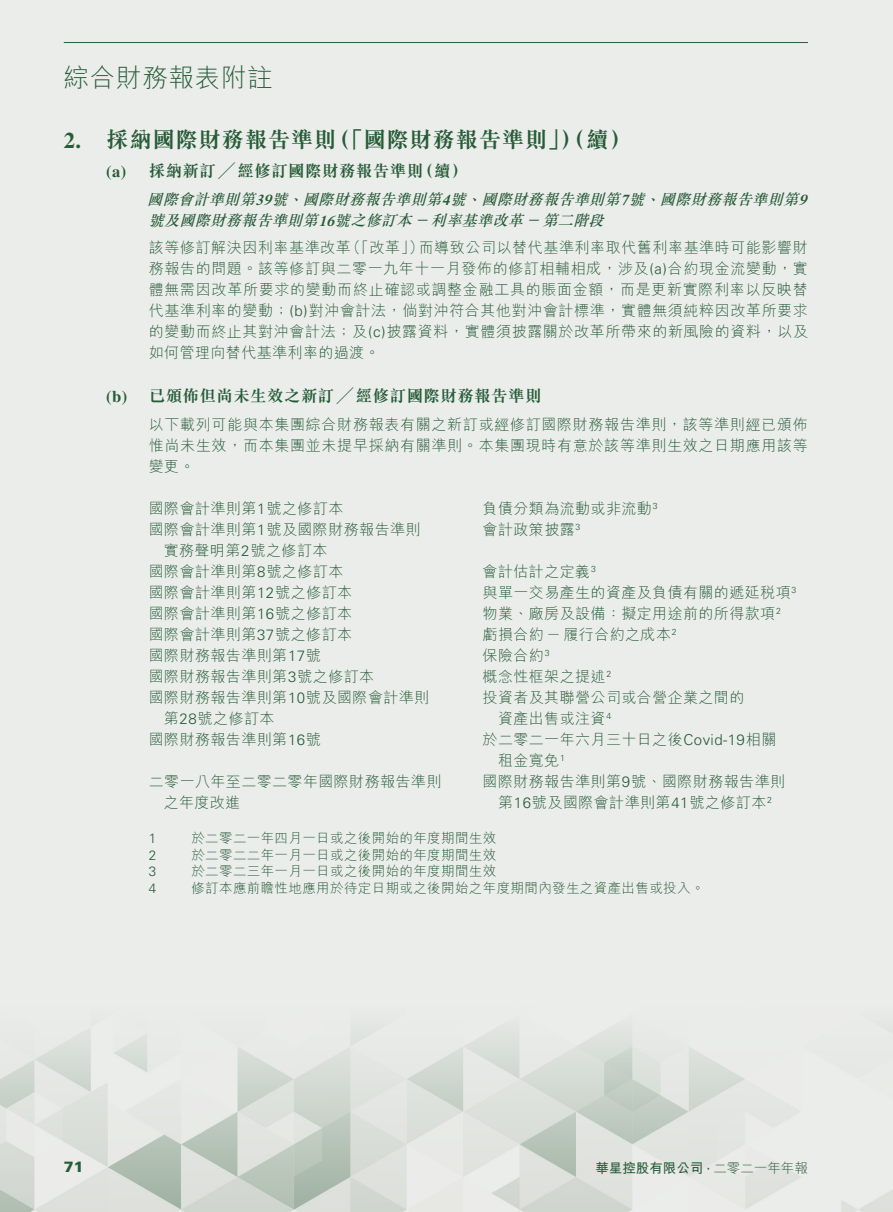
<style>
.page{position:relative;width:893px;height:1212px;background:#ebedea}
.page>*{position:absolute;margin:0;border:0;box-sizing:border-box;transform-origin:0 0}
.t1{font:300 25.5px "M Hei HK";letter-spacing:.03em;color:#275c39}
.t2{font:700 22.5px "M Sung HK";letter-spacing:.025em;color:#275c39}
.t3{font:700 22.5px "Times LT Std";color:#275c39}
.t4{font:700 16.5px "M Sung HK";letter-spacing:.025em;color:#275c39}
.t5{font:700 16.5px "Times LT Std";color:#275c39}
.t6{font:300 15px/21px "M Hei HK";letter-spacing:.03em;color:#275c39}
.t7{font:italic 500 15px "M Sung HK";color:#275c39}
.t8{font:italic 600 15px "Times LT Std";color:#275c39}
.t9{font:900 15px "Univers LT Std";color:#275c39}
.t10{font:300 13.5px "M Hei HK";letter-spacing:.03em;color:#275c39}
.t11{font:700 13.5px "M Hei HK";color:#275c39}
.t12{font:300 13.5px "M Hei HK";color:#275c39}
.t13{font:300 13.5px "Univers LT Std";color:#275c39}
.t14{font:700 12px "Univers LT Std";color:#275c39}
.t15{font:300 8.7px "Univers LT Std";color:#275c39}
.s1{font-family:"Times LT Std";font-weight:600}
.s2{font-family:"Univers LT Std"}
</style>
<div class="page">
<img style="left:0;top:1031px;width:893px;height:181px">
<hr style="left:64px;top:42px;width:744px;height:1px;background:#275c39">
<h1 class="t1" style="left:64px;top:64px;width:210px">綜合財務報表附註</h1>
<h2 class="t3" style="left:64px;top:127px;width:19px">2.</h2>
<h2 class="t2" style="left:106px;top:124px;width:232px">採納國際財務報告準則</h2>
<h2 class="t2" style="left:328px;top:124px;width:305px">（「國際財務報告準則」）（續(</h2>
<p class="t5" style="left:106px;top:162px;width:22px">a( )</p>
<p class="t5" style="left:106px;top:387px;width:22px">b( )</p>
<p class="t4" style="left:149px;top:160px;width:276px">採納新訂╱經修訂國際財務報告準則</p>
<p class="t4" style="left:417px;top:160px;width:52px">（續(</p>
<p class="t7" style="left:147px;top:189px;width:114px">國際會計準則第</p>
<p class="t7" style="left:303px;top:189px;width:145px">國際財務報告準則第</p>
<p class="t7" style="left:481px;top:189px;width:145px">國際財務報告準則第</p>
<p class="t7" style="left:660px;top:189px;width:145px">國際財務報告準則第</p>
<p class="t7" style="left:272px;top:189px;width:22px">號</p>
<p class="t7" style="left:442px;top:189px;width:31px">號<span class="s1">4</span></p>
<p class="t7" style="left:620px;top:189px;width:31px">號<span class="s1">7</span></p>
<p class="t8" style="left:256px;top:191px;width:22px">39</p>
<p class="t8" style="left:799px;top:191px;width:14px">9</p>
<p class="t7" style="left:287px;top:189px;width:22px">、</p>
<p class="t7" style="left:466px;top:189px;width:22px">、</p>
<p class="t7" style="left:644px;top:189px;width:22px">、</p>
<p class="t7" style="left:335px;top:210px;width:83px">號之修訂本</p>
<p class="t7" style="left:149px;top:210px;width:176px">號及國際財務報告準則第</p>
<p class="t7" style="left:542px;top:210px;width:68px">第二階段</p>
<p class="t7" style="left:431px;top:210px;width:99px">利率基準改革</p>
<p class="t8" style="left:318px;top:212px;width:21px">16</p>
<p class="t7" style="left:414px;top:210px;width:22px">－</p>
<p class="t7" style="left:525px;top:210px;width:22px">－</p>
<p class="t6" style="left:346px;top:237px;width:79px">（「改革」）</p>
<p class="t6" style="left:149px;top:237px;width:661px">該等修訂解決因利率基準改革<br>務報告的問題。該等修訂與二零一九年十一月發佈的修訂相輔相成，涉及 <span class="s2">)a(</span> 合約現金流變動，實體無需因改革所要求的變動而終止確認或調整金融工具的賬面金額，而是更新實際利率以反映替代基準利率的變動；<span class="s2">(b)</span>對沖會計法，倘對沖符合其他對沖會計標準，實體無須純粹因改革所要求的變動而終止其對沖會計法；及 <span class="s2">)c(</span> 披露資料，實體須披露關於改革所帶來的新風險的資料，以及如何管理向替代基準利率的過渡。</p>
<p class="t4" style="left:149px;top:385px;width:394px">已頒佈但尚未生效之新訂╱經修訂國際財務報告準則</p>
<p class="t6" style="left:419px;top:237px;width:391px">而導致公司以替代基準利率取代舊利率基準時可能影響財</p>
<p class="t6" style="left:149px;top:413px;width:660px;text-align:justify">以下載列可能與本集團綜合財務報表有關之新訂或經修訂國際財務報告準則，該等準則經已頒佈惟尚未生效，而本集團並未提早採納有關準則。本集團現時有意於該等準則生效之日期應用該等變更。</p>
<p class="t15" style="left:653px;top:500px;width:6px">3</p>
<p class="t6" style="left:149px;top:497px;width:196px">國際會計準則第<span class="s2">1</span>號之修訂本</p>
<p class="t6" style="left:149px;top:518px;width:273px">國際會計準則第<span class="s2">1</span>號及國際財務報告準則</p>
<p class="t6" style="left:164px;top:539px;width:165px">實務聲明第<span class="s2">2</span>號之修訂本</p>
<p class="t6" style="left:483px;top:497px;width:171px">負債分類為流動或非流動</p>
<p class="t6" style="left:483px;top:518px;width:94px">會計政策披露</p>
<p class="t15" style="left:576px;top:521px;width:6px">3</p>
<p class="t6" style="left:149px;top:560px;width:196px">國際會計準則第<span class="s2">8</span>號之修訂本</p>
<p class="t6" style="left:483px;top:560px;width:109px">會計估計之定義</p>
<p class="t15" style="left:591px;top:563px;width:6px">3</p>
<p class="t6" style="left:149px;top:581px;width:205px">國際會計準則第<span class="s2">12</span>號之修訂本</p>
<p class="t6" style="left:483px;top:581px;width:309px">與單一交易產生的資產及負債有關的遞延稅項</p>
<p class="t15" style="left:791px;top:584px;width:6px">3</p>
<p class="t6" style="left:149px;top:602px;width:205px">國際會計準則第<span class="s2">16</span>號之修訂本</p>
<p class="t6" style="left:483px;top:602px;width:294px">物業、廠房及設備：擬定用途前的所得款項</p>
<p class="t15" style="left:776px;top:605px;width:6px">2</p>
<p class="t6" style="left:149px;top:623px;width:205px">國際會計準則第<span class="s2">37</span>號之修訂本</p>
<p class="t6" style="left:483px;top:623px;width:190px">虧損合約－履行合約之成本</p>
<p class="t15" style="left:672px;top:626px;width:6px">2</p>
<p class="t6" style="left:149px;top:644px;width:174px">國際財務報告準則第<span class="s2">17</span>號</p>
<p class="t6" style="left:483px;top:644px;width:63px">保險合約</p>
<p class="t15" style="left:545px;top:647px;width:6px">3</p>
<p class="t6" style="left:149px;top:665px;width:227px">國際財務報告準則第<span class="s2">3</span>號之修訂本</p>
<p class="t6" style="left:149px;top:686px;width:282px">國際財務報告準則第<span class="s2">10</span>號及國際會計準則</p>
<p class="t6" style="left:164px;top:707px;width:112px">第<span class="s2">28</span>號之修訂本</p>
<p class="t6" style="left:149px;top:728px;width:174px">國際財務報告準則第<span class="s2">16</span>號</p>
<p class="t6" style="left:483px;top:665px;width:124px">概念性框架之提述</p>
<p class="t15" style="left:606px;top:668px;width:6px">2</p>
<p class="t6" style="left:483px;top:686px;width:263px">投資者及其聯營公司或合營企業之間的</p>
<p class="t15" style="left:606px;top:710px;width:6px">4</p>
<p class="t6" style="left:483px;top:707px;width:295px;text-indent:15px">資產出售或注資<br>於二零二一年六月三十日之後<span class="s2">Covid-19</span>相關</p>
<p class="t6" style="left:498px;top:749px;width:63px">租金寬免</p>
<p class="t15" style="left:560px;top:752px;width:6px">1</p>
<p class="t6" style="left:164px;top:770px;width:279px;text-indent:-15px">二零一八年至二零二零年國際財務報告準則之年度改進</p>
<p class="t6" style="left:483px;top:770px;width:304px">國際財務報告準則第<span class="s2">9</span>號、國際財務報告準則</p>
<p class="t6" style="left:498px;top:791px;width:270px">第<span class="s2">16</span>號及國際會計準則第<span class="s2">41</span>號之修訂本</p>
<p class="t15" style="left:767px;top:794px;width:6px">2</p>
<p class="t13" style="left:149px;top:830px;width:9px">1</p>
<p class="t10" style="left:191px;top:831px;width:306px">於二零二一年四月一日或之後開始的年度期間生效</p>
<p class="t13" style="left:149px;top:847px;width:9px">2</p>
<p class="t10" style="left:191px;top:848px;width:306px">於二零二二年一月一日或之後開始的年度期間生效</p>
<p class="t13" style="left:149px;top:863px;width:9px">3</p>
<p class="t10" style="left:191px;top:864px;width:306px">於二零二三年一月一日或之後開始的年度期間生效</p>
<p class="t13" style="left:149px;top:880px;width:9px">4</p>
<p class="t10" style="left:191px;top:881px;width:515px">修訂本應前瞻性地應用於待定日期或之後開始之年度期間內發生之資產出售或投入。</p>
<p class="t9" style="left:64px;top:1157px;width:22px">71</p>
<p class="t12" style="left:713px;top:1161px;width:96px">二零二一年年報</p>
<p class="t11" style="left:595px;top:1158px;width:109px">華星控股有限公司</p>
<p class="t14" style="left:707px;top:1160px;width:5px">·</p>
</div>
